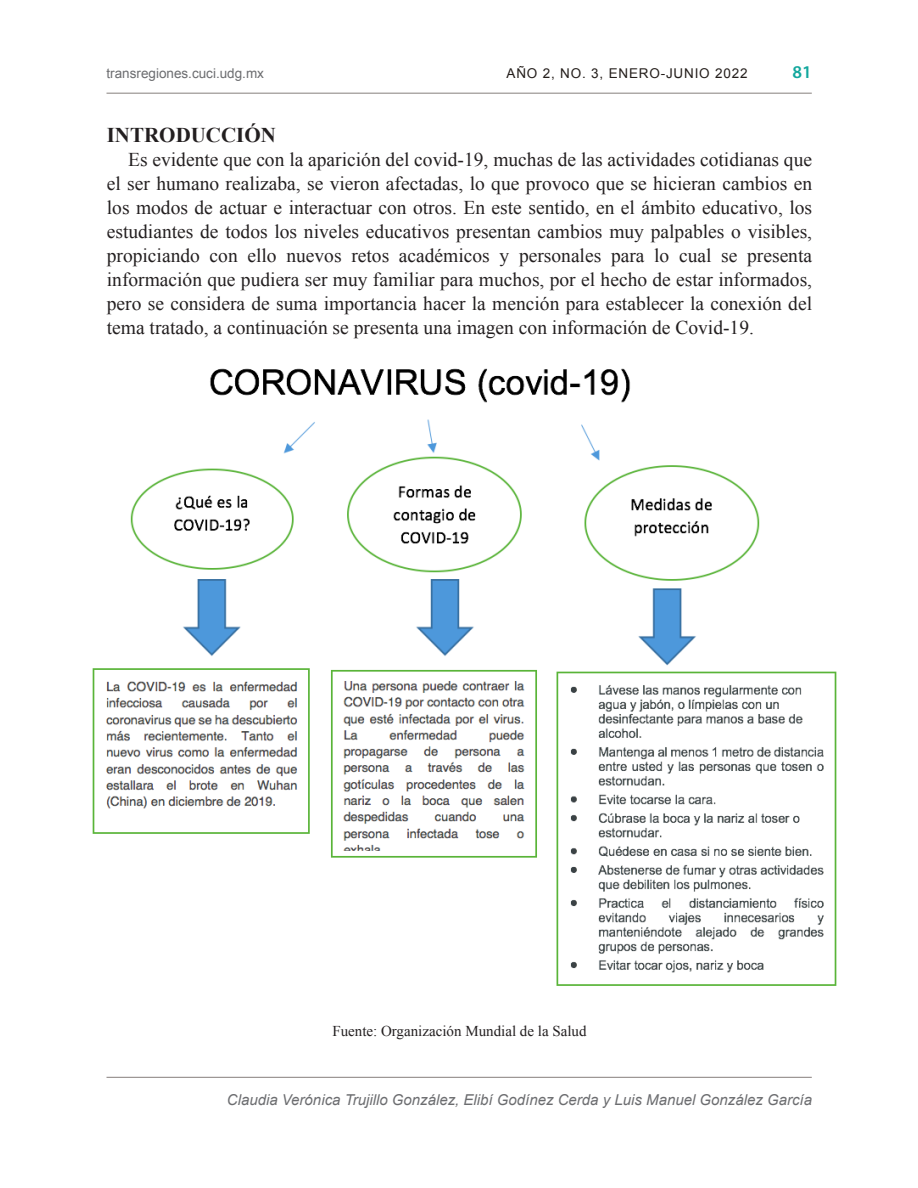
<style>
.page{position:relative;width:918px;height:1188px;background:#fff}
.page>*{position:absolute;margin:0;border:0;box-sizing:border-box;transform-origin:0 0}
.Subtítulos{font:700 21px "Times New Roman";color:#231f20}
.Texto{font:19.5px/24px "Times New Roman";color:#231f20;text-align:justify}
.t1{font:600 18px "Myriad Pro";color:#12a79d}
.Marcador_Autor_Artíc{font:italic 15px "Arial";color:#6c6d70}
.Tablas_Fuente{font:15px "Times New Roman";color:#231f20}
.t2{font:13.5px "Arial";color:#6c6d70}
.t3{font:13.5px "Arial";letter-spacing:.06em;color:#241e1b}
</style>
<div class="page">
<hr style="left:107px;top:1077px;width:705px;height:1px;background:#867f7c">
<hr style="left:107px;top:93px;width:705px;height:1px;background:#867f7c">
<img style="left:92px;top:368px;width:745px;height:618px">
<p class="t2" style="left:107px;top:64px;width:159px">transregiones.cuci.udg.mx</p>
<p class="t3" style="left:507px;top:64px;width:243px">AÑO 2, NO. 3, ENERO-JUNIO 2022</p>
<p class="t1" style="left:792px;top:61px;width:21px">81</p>
<p class="Subtítulos" style="left:107px;top:120px;width:171px">INTRODUCCIÓN</p>
<p class="Texto" style="left:107px;top:147px;width:707px;text-indent:21px">Es evidente que con la aparición del covid-19, muchas de las actividades cotidianas que el ser humano realizaba, se vieron afectadas, lo que provoco que se hicieran cambios en los modos de actuar e interactuar con otros. En este sentido, en el ámbito educativo, los estudiantes de todos los niveles educativos presentan cambios muy palpables o visibles, propiciando con ello nuevos retos académicos y personales para lo cual se presenta información que pudiera ser muy familiar para muchos, por el hecho de estar informados, pero se considera de suma importancia hacer la mención para establecer la conexión del tema tratado, a continuación se presenta una imagen con información de Covid-19.</p>
<p class="Tablas_Fuente" style="left:332px;top:1021px;width:256px">Fuente: Organización Mundial de la Salud</p>
<p class="Marcador_Autor_Artíc" style="left:227px;top:1090px;width:587px">Claudia Verónica Trujillo González, Elibí Godínez Cerda y Luis Manuel González García</p>
</div>
